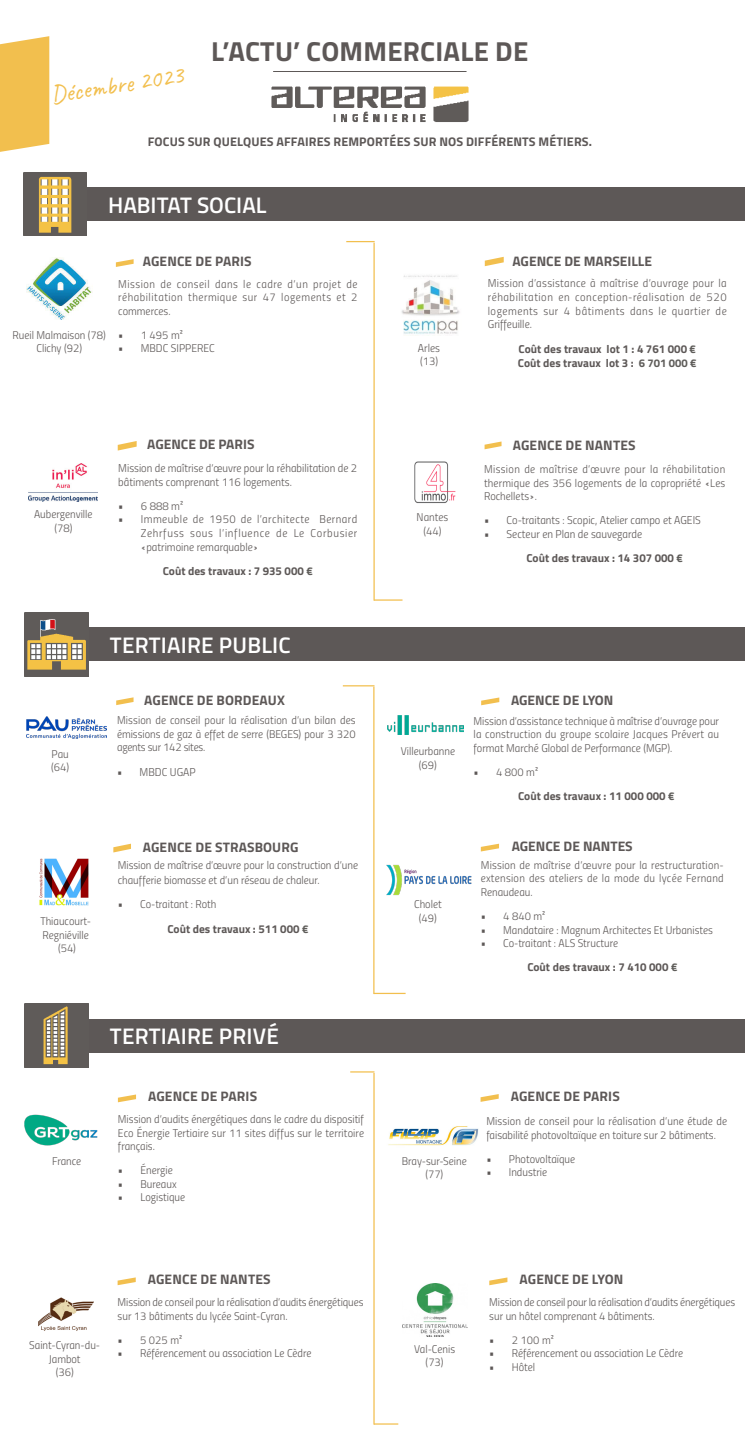
<style>
.page{position:relative;width:745px;height:1453px;background:#fff}
.page>*{position:absolute;margin:0;border:0;box-sizing:border-box;transform-origin:0 0}
.t1{font:700 27.5px "Titillium";letter-spacing:.01em;color:#5d5857}
.t2{font:25px "Caveat";color:#f2bf4e}
.t3{font:600 22.5px "Titillium";letter-spacing:.01em;color:#fff}
.t4{font:700 13.75px "Titillium";letter-spacing:.01em;color:#5d5857}
.t5{font:700 12.5px "Titillium";letter-spacing:.01em;color:#5d5857}
.t6{font:700 11.5px "Titillium";color:#5d5857}
.t7{font:11.38px/13.6px "Titillium Light Upright";color:#5d5857;text-align:justify}
.t8{font:11.25px/13.5px "Titillium Light Upright";color:#5d5857;text-align:justify}
.s1{font-size:11.25px;color:#5e5c59}
.s2{font-size:11.25px}
</style>
<div class="page">
<hr style="left:273px;top:71px;width:193px;height:1px;background:#5d5857">
<svg style="left:0;top:36px;width:49px;height:116px;background:#f2c35a"></svg>
<div style="left:84px;top:187px;width:660px;height:34px;background:#5d5857"></div>
<div style="left:85px;top:627px;width:659px;height:34px;background:#5d5857"></div>
<div style="left:85px;top:1019px;width:659px;height:33px;background:#5d5857"></div>
<img style="left:271px;top:86px;width:198px;height:36px">
<img style="left:25px;top:612px;width:63px;height:64px">
<img style="left:25px;top:1004px;width:63px;height:63px">
<hr style="left:342px;top:685px;width:32px;height:1px;background:#f2bf4e">
<hr style="left:373px;top:687px;width:1px;height:307px;background:#f2bf4e">
<hr style="left:373px;top:993px;width:32px;height:1px;background:#f2bf4e">
<svg style="left:346px;top:241px;width:28px;height:1px"></svg>
<hr style="left:373px;top:243px;width:1px;height:358px;background:#f2bf4e">
<hr style="left:374px;top:599px;width:28px;height:2px;background:#f2bf4e">
<svg style="left:350px;top:1071px;width:24px;height:1px"></svg>
<hr style="left:373px;top:1073px;width:1px;height:351px;background:#f2bf4e">
<svg style="left:374px;top:1423px;width:24px;height:1px"></svg>
<svg style="left:116px;top:697px;width:17px;height:8px"></svg>
<img style="left:23px;top:172px;width:64px;height:64px">
<svg style="left:118px;top:1094px;width:18px;height:8px"></svg>
<svg style="left:480px;top:844px;width:18px;height:7px"></svg>
<svg style="left:481px;top:697px;width:18px;height:8px"></svg>
<svg style="left:484px;top:441px;width:17px;height:8px"></svg>
<img style="left:414px;top:461px;width:42px;height:42px">
<svg style="left:118px;top:441px;width:19px;height:9px"></svg>
<img style="left:29px;top:463px;width:69px;height:38px">
<svg style="left:116px;top:259px;width:17px;height:8px"></svg>
<img style="left:26px;top:258px;width:66px;height:62px">
<img style="left:27px;top:717px;width:79px;height:21px">
<img style="left:387px;top:715px;width:76px;height:19px">
<svg style="left:113px;top:844px;width:18px;height:8px"></svg>
<img style="left:24px;top:1114px;width:74px;height:32px">
<svg style="left:484px;top:257px;width:19px;height:9px"></svg>
<img style="left:401px;top:275px;width:59px;height:59px">
<svg style="left:480px;top:1094px;width:18px;height:8px"></svg>
<img style="left:386px;top:864px;width:86px;height:32px">
<img style="left:388px;top:1126px;width:91px;height:20px">
<img style="left:39px;top:858px;width:50px;height:48px">
<svg style="left:117px;top:1277px;width:19px;height:8px"></svg>
<img style="left:39px;top:1297px;width:55px;height:34px">
<svg style="left:489px;top:1277px;width:18px;height:8px"></svg>
<img style="left:402px;top:1284px;width:65px;height:52px">
<p class="t2" style="left:48px;top:80px;width:135px;rotate:-9deg">Décembre 2023</p>
<p class="t1" style="left:211px;top:30px;width:318px">L’ACTU’ COMMERCIALE DE</p>
<p class="t5" style="left:148px;top:132px;width:445px">FOCUS SUR QUELQUES AFFAIRES REMPORTÉES SUR NOS DIFFÉRENTS MÉTIERS.</p>
<p class="t3" style="left:108px;top:188px;width:160px">HABITAT SOCIAL</p>
<p class="t4" style="left:143px;top:250px;width:110px">AGENCE DE PARIS</p>
<p class="t4" style="left:512px;top:250px;width:141px">AGENCE DE MARSEILLE</p>
<p class="t8" style="left:13px;top:327px;width:95px">Rueil Malmaison (78)</p>
<p class="t8" style="left:36px;top:341px;width:47px">Clichy (92)</p>
<p class="t8" style="left:118px;top:276px;width:240px">Mission de conseil dans le cadre d’un projet de réhabilitation thermique sur 47 logements et 2 commerces.</p>
<p class="t8" style="left:118px;top:328px;width:66px">• 1 495 m²</p>
<p class="t8" style="left:118px;top:341px;width:98px">• MBDC SIPPEREC</p>
<p class="t7" style="left:417px;top:340px;width:24px">Arles</p>
<p class="t8" style="left:420px;top:354px;width:19px">(13)</p>
<p class="t7" style="left:487px;top:276px;width:240px">Mission d’assistance à maîtrise d’ouvrage pour la réhabilitation en conception-réalisation de 520 logements sur 4 bâtiments dans le quartier de Griffeuille.</p>
<p class="t6" style="left:518px;top:340px;width:179px">Coût des travaux lot 1 : 4 761 000 <span class="s1">€</span></p>
<p class="t6" style="left:517px;top:354px;width:180px">Coût des travaux lot 3 : <span class="s1">6 701 000 €</span></p>
<p class="t4" style="left:147px;top:434px;width:109px">AGENCE DE PARIS</p>
<p class="t4" style="left:512px;top:434px;width:124px">AGENCE DE NANTES</p>
<p class="t8" style="left:34px;top:507px;width:60px">Aubergenville</p>
<p class="t8" style="left:54px;top:521px;width:19px">(78)</p>
<p class="t7" style="left:118px;top:460px;width:240px">Mission de <span class="s2">maîtrise d’œuvre</span> pour la réhabilitation de 2 bâtiments comprenant 116 logements.</p>
<p class="t7" style="left:118px;top:498px;width:66px">• 6 888 m²</p>
<p class="t7" style="left:141px;top:512px;width:218px;text-indent:-22px">• Immeuble de 1950 de l’architecte Bernard Zehrfuss sous l’influence de Le Corbusier «patrimoine remarquable»</p>
<p class="t6" style="left:163px;top:562px;width:151px">Coût des travaux : 7 935 000 <span class="s1">€</span></p>
<p class="t8" style="left:416px;top:510px;width:33px">Nantes</p>
<p class="t8" style="left:423px;top:523px;width:19px">(44)</p>
<p class="t8" style="left:483px;top:462px;width:242px">Mission de maîtrise d’œuvre pour la réhabilitation thermique des 356 logements de la copropriété «Les Rochellets».</p>
<p class="t7" style="left:483px;top:513px;width:218px">• Co-traitants : Scopic, Atelier campo et AGEIS</p>
<p class="t7" style="left:483px;top:527px;width:159px">• Secteur en Plan de sauvegarde</p>
<p class="t6" style="left:526px;top:550px;width:158px">Coût des travaux : 14 307 000 <span class="s1">€</span></p>
<p class="t3" style="left:110px;top:628px;width:182px">TERTIAIRE PUBLIC</p>
<p class="t4" style="left:144px;top:689px;width:142px">AGENCE DE BORDEAUX</p>
<p class="t4" style="left:510px;top:689px;width:104px">AGENCE DE LYON</p>
<p class="t8" style="left:52px;top:747px;width:19px">Pau</p>
<p class="t8" style="left:51px;top:760px;width:19px">(64)</p>
<p class="t8" style="left:117px;top:713px;width:240px">Mission de conseil pour la réalisation d’un bilan des émissions de gaz à effet de serre (BEGES) pour 3 320 agents sur 142 sites.</p>
<p class="t7" style="left:117px;top:764px;width:80px">• MBDC UGAP</p>
<p class="t8" style="left:400px;top:744px;width:56px">Villeurbanne</p>
<p class="t8" style="left:418px;top:757px;width:19px">(69)</p>
<p class="t8" style="left:473px;top:713px;width:247px">Mission d’assistance technique à maîtrise d’ouvrage pour la construction du groupe scolaire Jacques Prévert au format Marché Global de Performance (MGP).</p>
<p class="t8" style="left:473px;top:764px;width:66px">• 4 800 m²</p>
<p class="t6" style="left:517px;top:787px;width:158px">Coût des travaux : 11 000 000 <span class="s1">€</span></p>
<p class="t4" style="left:143px;top:836px;width:157px">AGENCE DE STRASBOURG</p>
<p class="t4" style="left:511px;top:835px;width:122px">AGENCE DE NANTES</p>
<p class="t8" style="left:40px;top:914px;width:52px">Thiaucourt-<br>Regniéville</p>
<p class="t8" style="left:58px;top:941px;width:19px">(54)</p>
<p class="t8" style="left:118px;top:857px;width:242px;line-height:15px">Mission de maîtrise d’œuvre pour la construction d’une chaufferie biomasse et d’un réseau de chaleur.</p>
<p class="t8" style="left:118px;top:897px;width:100px">• Co-traitant : Roth</p>
<p class="t6" style="left:167px;top:920px;width:142px">Coût des travaux : 511 000 <span class="s1">€</span></p>
<p class="t8" style="left:414px;top:897px;width:29px">Cholet</p>
<p class="t8" style="left:418px;top:910px;width:19px">(49)</p>
<p class="t8" style="left:480px;top:858px;width:244px">Mission de maîtrise d’œuvre pour la restructuration&shy;extension des ateliers de la mode du lycée Fernand Renaudeau.</p>
<p class="t8" style="left:480px;top:909px;width:66px">• 4 840 m²</p>
<p class="t8" style="left:480px;top:922px;width:233px">• Mandataire : Magnum Architectes Et Urbanistes</p>
<p class="t8" style="left:480px;top:936px;width:139px">• Co-traitant : ALS Structure</p>
<p class="t6" style="left:527px;top:959px;width:151px">Coût des travaux : 7 410 000 <span class="s1">€</span></p>
<p class="t3" style="left:110px;top:1019px;width:170px">TERTIAIRE PRIVÉ</p>
<p class="t4" style="left:148px;top:1085px;width:110px">AGENCE DE PARIS</p>
<p class="t4" style="left:510px;top:1086px;width:110px">AGENCE DE PARIS</p>
<p class="t8" style="left:52px;top:1153px;width:31px">France</p>
<p class="t8" style="left:118px;top:1112px;width:247px">Mission d’audits énergétiques dans le cadre du dispositif Eco Énergie Tertiaire sur 11 sites diffus sur le territoire français.</p>
<p class="t8" style="left:118px;top:1163px;width:56px">• Énergie</p>
<p class="t8" style="left:118px;top:1176px;width:60px">• Bureaux</p>
<p class="t8" style="left:118px;top:1190px;width:69px">• Logistique</p>
<p class="t8" style="left:401px;top:1153px;width:66px">Bray-sur-Seine</p>
<p class="t8" style="left:425px;top:1167px;width:19px">(77)</p>
<p class="t8" style="left:486px;top:1114px;width:242px">Mission de conseil pour la réalisation d’une étude de faisabilité photovoltaïque en toiture sur 2 bâtiments.</p>
<p class="t8" style="left:486px;top:1151px;width:90px">• Photovoltaïque</p>
<p class="t8" style="left:486px;top:1165px;width:62px">• Industrie</p>
<p class="t4" style="left:148px;top:1268px;width:124px">AGENCE DE NANTES</p>
<p class="t4" style="left:519px;top:1268px;width:105px">AGENCE DE LYON</p>
<p class="t8" style="left:29px;top:1338px;width:72px;text-align:center">Saint-Cyran-du-<br>Jambot</p>
<p class="t8" style="left:56px;top:1365px;width:19px">(36)</p>
<p class="t8" style="left:118px;top:1295px;width:247px">Mission de conseil pour la réalisation d’audits énergétiques sur 13 bâtiments du lycée Saint-Cyran.</p>
<p class="t8" style="left:118px;top:1332px;width:66px">• 5 025 m²</p>
<p class="t8" style="left:118px;top:1346px;width:195px">• Référencement ou association Le Cèdre</p>
<p class="t8" style="left:414px;top:1341px;width:42px">Val-Cenis</p>
<p class="t8" style="left:425px;top:1355px;width:19px">(73)</p>
<p class="t8" style="left:489px;top:1295px;width:247px">Mission de conseil pour la réalisation d’audits énergétiques sur un hôtel comprenant 4 bâtiments.</p>
<p class="t8" style="left:489px;top:1332px;width:66px">• 2 100 m²</p>
<p class="t8" style="left:489px;top:1346px;width:195px">• Référencement ou association Le Cèdre</p>
<p class="t8" style="left:489px;top:1359px;width:47px">• Hôtel</p>
</div>
